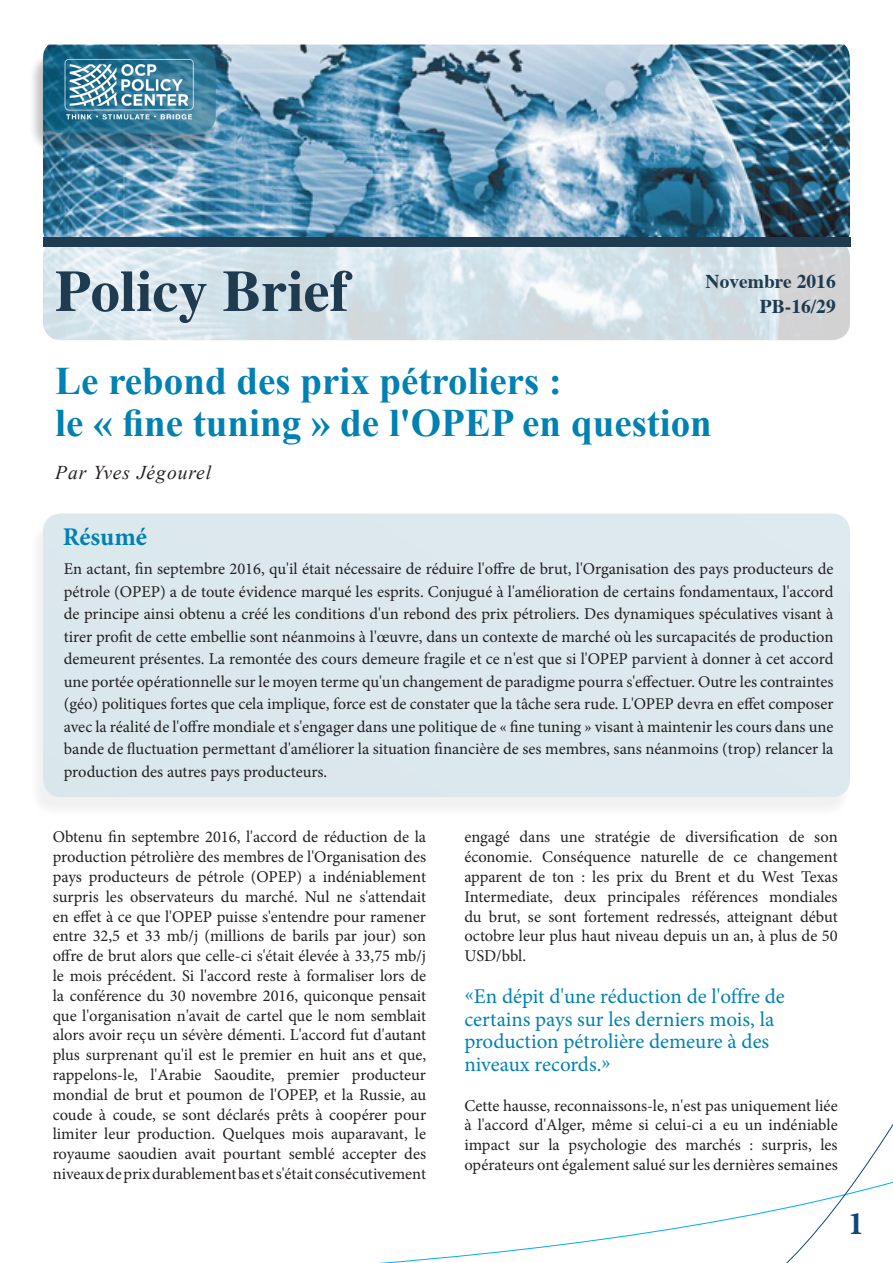
<style>
.page{position:relative;width:893px;height:1263px;background:#fff}
.page>*{position:absolute;margin:0;border:0;box-sizing:border-box;transform-origin:0 0}
.Format_libre{font:700 58.5px "Times";color:#1f3b50}
.Grand_titre{font:700 39px "Times New Roman";color:#0081b2}
.t1{font:700 33px "Minion Pro";color:#0f467f}
.Titre{font:700 25.5px "Minion Pro";color:#0081b2}
.Sitation{font:21px/22.5px "Minion Pro";color:#0081b2}
.Format_libre-2{font:700 19.5px "Times";color:#1f3b50}
.t2{font:italic 19.5px "Times New Roman";letter-spacing:.05em;color:#231f20}
.Texte{font:16.5px/19.8px "Minion Pro";color:#231f20;text-align:justify}
</style>
<div class="page">
<div style="left:28px;top:519px;width:824px;height:299px;background:#f5f5f5"></div>
<div style="left:43px;top:513px;width:807px;height:284px;background:#dce8ed;border-radius:18px"></div>
<svg style="left:686px;top:1124px;width:207px;height:139px"></svg>
<img style="left:43px;top:45px;width:807px;height:192px">
<img style="left:43px;top:247px;width:807px;height:93px">
<div style="left:28px;top:51px;width:190px;height:104px;background:#231f20;opacity:.41"></div>
<svg style="left:43px;top:45px;width:173px;height:88px"></svg>
<img style="left:28px;top:44px;width:179px;height:133px">
<div style="left:43px;top:237px;width:807px;height:10px;background:#1f3b50"></div>
<p class="Format_libre" style="left:55px;top:235px;width:296px">Policy Brief</p>
<p class="Format_libre-2" style="left:706px;top:262px;width:132px">Novembre 2016</p>
<p class="Format_libre-2" style="left:760px;top:288px;width:77px">PB-16/29</p>
<p class="Grand_titre" style="left:55px;top:354px;width:508px">Le rebond des prix pétroliers :</p>
<p class="Grand_titre" style="left:55px;top:396px;width:658px">le « fine tuning » de l'OPEP en question</p>
<p class="t2" style="left:55px;top:459px;width:158px">Par Yves Jégourel</p>
<p class="Titre" style="left:63px;top:519px;width:86px">Résumé</p>
<p class="Texte" style="left:64px;top:558px;width:771px;line-height:22.5px">En actant, fin septembre 2016, qu'il était nécessaire de réduire l'offre de brut, l'Organisation des pays producteurs de pétrole (OPEP) a de toute évidence marqué les esprits. Conjugué à l'amélioration de certains fondamentaux, l'accord de principe ainsi obtenu a créé les conditions d'un rebond des prix pétroliers. Des dynamiques spéculatives visant à tirer profit de cette embellie sont néanmoins à l'œuvre, dans un contexte de marché où les surcapacités de production demeurent présentes. La remontée des cours demeure fragile et ce n'est que si l'OPEP parvient à donner à cet accord une portée opérationnelle sur le moyen terme qu'un changement de paradigme pourra s'effectuer. Outre les contraintes (géo) politiques fortes que cela implique, force est de constater que la tâche sera rude. L'OPEP devra en effet composer avec la réalité de l'offre mondiale et s'engager dans une politique de « fine tuning » visant à maintenir les cours dans une bande de fluctuation permettant d'améliorer la situation financière de ses membres, sans néanmoins (trop) relancer la production des autres pays producteurs.</p>
<p class="Texte" style="left:53px;top:827px;width:375px">Obtenu fin septembre 2016, l'accord de réduction de la production pétrolière des membres de l'Organisation des pays producteurs de pétrole (OPEP) a indéniablement surpris les observateurs du marché. Nul ne s'attendait en effet à ce que l'OPEP puisse s'entendre pour ramener entre 32,5 et 33 mb/j (millions de barils par jour) son offre de brut alors que celle-ci s'était élevée à 33,75 mb/j le mois précédent. Si l'accord reste à formaliser lors de la conférence du 30 novembre 2016, quiconque pensait que l'organisation n'avait de cartel que le nom semblait alors avoir reçu un sévère démenti. L'accord fut d'autant plus surprenant qu'il est le premier en huit ans et que, rappelons-le, l'Arabie Saoudite, premier producteur mondial de brut et poumon de l'OPEP, et la Russie, au</p>
<p class="Texte" style="left:53px;top:1104px;width:375px">coude à coude, se sont déclarés prêts à coopérer pour</p>
<p class="Texte" style="left:53px;top:1124px;width:375px">limiter leur production. Quelques mois auparavant, le royaume saoudien avait pourtant semblé accepter des niveaux de prix durablement bas et s'était consécutivement</p>
<p class="Texte" style="left:464px;top:827px;width:375px">engagé dans une stratégie de diversification de son économie. Conséquence naturelle de ce changement apparent de ton : les prix du Brent et du West Texas Intermediate, deux principales références mondiales du brut, se sont fortement redressés, atteignant début octobre leur plus haut niveau depuis un an, à plus de 50<br>USD/bbl.</p>
<p class="Sitation" style="left:464px;top:985px;width:322px">«En dépit d'une réduction de l'offre de certains pays sur les derniers mois, la production pétrolière demeure à des niveaux records.»</p>
<p class="Texte" style="left:464px;top:1095px;width:375px">Cette hausse, reconnaissons-le, n'est pas uniquement liée à l'accord d'Alger, même si celui-ci a eu un indéniable impact sur la psychologie des marchés : surpris, les opérateurs ont également salué sur les dernières semaines</p>
<p class="t1" style="left:848px;top:1200px;width:18px">1</p>
</div>
